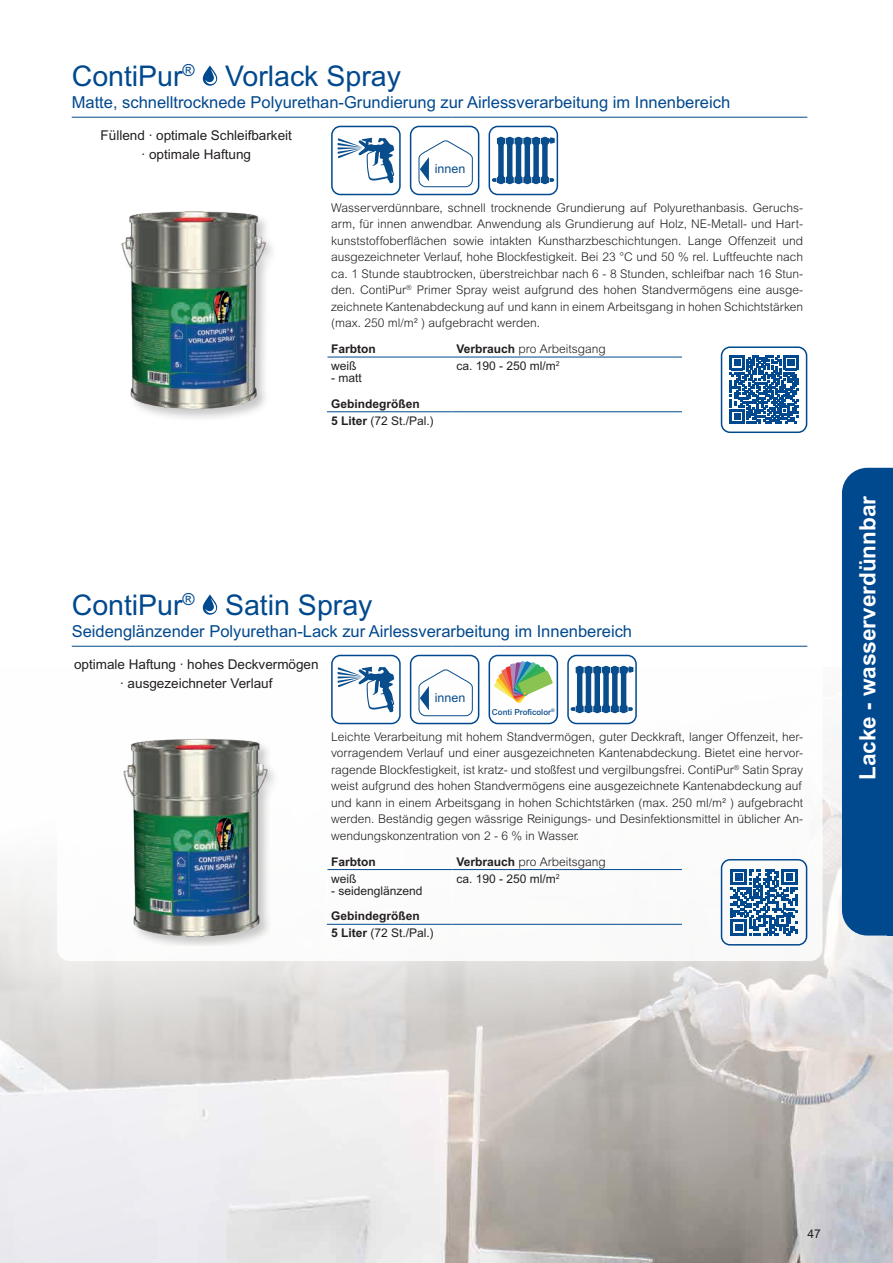
<style>
.page{position:relative;width:893px;height:1263px;background:#fff}
.page>*{position:absolute;margin:0;border:0;box-sizing:border-box;transform-origin:0 0}
.Produktname_Lack{font:28.5px "Arial MT Std";color:#01498e}
.t1{font:700 22.5px "Arial MT Std";color:#fff}
.Schlagsatz_Lack{font:16.5px "Arial MT Std";color:#01498e}
.Bullets{font:13.5px/19.5px "Arial MT Std";color:#231f20;text-align:center}
.t2{font:12.45px "Arial MT Std";color:#094d8c}
.Eigenschatften{font:300 12px/16.5px "Arial MT Std";color:#231f20;text-align:justify}
.Tabelle{font:12px "Arial MT Std";color:#231f20}
.Tabelle-2{font:300 12px "Arial MT Std";color:#231f20}
.Tabelle-3{font:700 12px "Arial MT Std";color:#231f20}
.t3{font:500 8.25px "Arial MT Std";color:#094d8c}
.s1{font-weight:700}
</style>
<div class="page">
<img style="left:0;top:935px;width:893px;height:328px">
<div style="left:0;top:0;width:886px;height:1025px;background:#fff;opacity:.75"></div>
<div style="left:57px;top:33px;width:765px;height:928px;background:#fff;border-radius:13px"></div>
<hr style="left:72px;top:646px;width:255px;height:1px;background:#01498e">
<hr style="left:327px;top:646px;width:125px;height:1px;background:#01498e">
<hr style="left:452px;top:646px;width:230px;height:1px;background:#01498e">
<hr style="left:682px;top:646px;width:125px;height:1px;background:#01498e">
<hr style="left:327px;top:869px;width:125px;height:1px;background:#01498e">
<hr style="left:452px;top:869px;width:230px;height:1px;background:#01498e">
<hr style="left:327px;top:924px;width:125px;height:1px;background:#01498e">
<hr style="left:452px;top:924px;width:230px;height:1px;background:#01498e">
<svg style="left:202px;top:594px;width:15px;height:21px"></svg>
<img style="left:123px;top:738px;width:152px;height:204px">
<svg style="left:337px;top:667px;width:57px;height:45px"></svg>
<div style="left:331px;top:655px;width:70px;height:69px;border:2px solid #01498e;border-radius:9px"></div>
<svg style="left:418px;top:669px;width:55px;height:47px"></svg>
<div style="left:410px;top:655px;width:69px;height:69px;border:2px solid #01498e;border-radius:9px"></div>
<svg style="left:494px;top:661px;width:59px;height:42px"></svg>
<div style="left:489px;top:655px;width:69px;height:69px;border:2px solid #01498e;border-radius:9px"></div>
<svg style="left:571px;top:666px;width:62px;height:47px"></svg>
<div style="left:567px;top:655px;width:70px;height:69px;border:2px solid #01498e;border-radius:9px"></div>
<svg style="left:731px;top:869px;width:66px;height:66px"></svg>
<div style="left:721px;top:859px;width:86px;height:86px;border:2px solid #01498e;border-radius:9px"></div>
<hr style="left:72px;top:117px;width:255px;height:1px;background:#01498e">
<hr style="left:327px;top:117px;width:125px;height:1px;background:#01498e">
<hr style="left:452px;top:117px;width:230px;height:1px;background:#01498e">
<hr style="left:682px;top:117px;width:125px;height:1px;background:#01498e">
<hr style="left:327px;top:357px;width:125px;height:1px;background:#01498e">
<hr style="left:452px;top:357px;width:230px;height:1px;background:#01498e">
<hr style="left:327px;top:411px;width:125px;height:1px;background:#01498e">
<hr style="left:452px;top:411px;width:230px;height:1px;background:#01498e">
<svg style="left:202px;top:65px;width:15px;height:21px"></svg>
<div style="left:120px;top:210px;width:159px;height:213px;background:#231f20;opacity:.25"></div>
<img style="left:120px;top:210px;width:159px;height:203px">
<svg style="left:337px;top:138px;width:57px;height:45px"></svg>
<div style="left:331px;top:126px;width:70px;height:69px;border:2px solid #01498e;border-radius:9px"></div>
<svg style="left:418px;top:140px;width:55px;height:47px"></svg>
<div style="left:410px;top:126px;width:69px;height:69px;border:2px solid #01498e;border-radius:9px"></div>
<svg style="left:492px;top:137px;width:63px;height:47px"></svg>
<div style="left:489px;top:126px;width:69px;height:69px;border:2px solid #01498e;border-radius:9px"></div>
<svg style="left:730px;top:355px;width:68px;height:69px"></svg>
<div style="left:721px;top:346px;width:86px;height:87px;border:2px solid #01498e;border-radius:9px"></div>
<div style="left:842px;top:468px;width:51px;height:467px;background:#01498e"></div>
<p class="Produktname_Lack" style="left:72px;top:59px;width:331px">ContiPur<sup>®</sup> Vorlack Spray</p>
<p class="Schlagsatz_Lack" style="left:72px;top:93px;width:660px">Matte, schnelltrocknede Polyurethan-Grundierung zur Airlessverarbeitung im Innenbereich</p>
<p class="Bullets" style="left:101px;top:125px;width:193px">Füllend · optimale Schleifbarkeit · optimale Haftung</p>
<p class="t2" style="left:435px;top:161px;width:32px">innen</p>
<p class="Eigenschatften" style="left:331px;top:199px;width:473px">Wasserverdünnbare, schnell trocknende Grundierung auf Polyurethanbasis. Geruchs&shy;arm, für innen anwendbar. Anwendung als Grundierung auf Holz, NE-Metall- und Hart&shy;kunststoffoberflächen sowie intakten Kunstharzbeschichtungen. Lange Offenzeit und ausgezeichneter Verlauf, hohe Blockfestigkeit. Bei 23 °C und 50 % rel. Luftfeuchte nach ca. 1 Stunde staubtrocken, überstreichbar nach 6 - 8 Stunden, schleifbar nach 16 Stun&shy;den. ContiPur<sup>®</sup> Primer Spray weist aufgrund des hohen Standvermögens eine ausge&shy;zeichnete Kantenabdeckung auf und kann in einem Arbeitsgang in hohen Schichtstärken (max. 250 ml/m² ) aufgebracht werden.</p>
<p class="Tabelle-3" style="left:331px;top:342px;width:46px">Farbton</p>
<p class="Tabelle-2" style="left:457px;top:342px;width:151px"><span class="s1">Verbrauch</span> pro Arbeitsgang</p>
<p class="Tabelle" style="left:331px;top:359px;width:27px">weiß</p>
<p class="Tabelle" style="left:331px;top:371px;width:32px">- matt</p>
<p class="Tabelle" style="left:457px;top:359px;width:105px">ca. 190 - 250 ml/m<sup>2</sup></p>
<p class="Tabelle-3" style="left:331px;top:396px;width:90px">Gebindegrößen</p>
<p class="Tabelle" style="left:331px;top:414px;width:104px"><span class="s1">5 Liter</span> (72 St./Pal.)</p>
<p class="Produktname_Lack" style="left:72px;top:588px;width:302px">ContiPur<sup>®</sup> Satin Spray</p>
<p class="Schlagsatz_Lack" style="left:72px;top:622px;width:562px">Seidenglänzender Polyurethan-Lack zur Airlessverarbeitung im Innenbereich</p>
<p class="Bullets" style="left:74px;top:654px;width:246px">optimale Haftung · hohes Deckvermögen</p>
<p class="Bullets" style="left:120px;top:674px;width:154px">· ausgezeichneter Verlauf</p>
<p class="t2" style="left:435px;top:690px;width:32px">innen</p>
<p class="t3" style="left:492px;top:707px;width:64px">Conti Proficolor<sup>®</sup></p>
<p class="Eigenschatften" style="left:331px;top:728px;width:473px">Leichte Verarbeitung mit hohem Standvermögen, guter Deckkraft, langer Offenzeit, her&shy;vorragendem Verlauf und einer ausgezeichneten Kantenabdeckung. Bietet eine hervor&shy;ragende Blockfestigkeit, ist kratz- und stoßfest und vergilbungsfrei. ContiPur<sup>®</sup> Satin Spray weist aufgrund des hohen Standvermögens eine ausgezeichnete Kantenabdeckung auf und kann in einem Arbeitsgang in hohen Schichtstärken (max. 250 ml/m² ) aufgebracht werden. Beständig gegen wässrige Reinigungs- und Desinfektionsmittel in üblicher An&shy;wendungskonzentration von 2 - 6 % in Wasser.</p>
<p class="Tabelle-3" style="left:331px;top:854px;width:46px">Farbton</p>
<p class="Tabelle-2" style="left:457px;top:854px;width:151px"><span class="s1">Verbrauch</span> pro Arbeitsgang</p>
<p class="Tabelle" style="left:331px;top:871px;width:27px">weiß</p>
<p class="Tabelle" style="left:331px;top:883px;width:93px">- seidenglänzend</p>
<p class="Tabelle" style="left:457px;top:871px;width:105px">ca. 190 - 250 ml/m<sup>2</sup></p>
<p class="Tabelle-3" style="left:331px;top:909px;width:90px">Gebindegrößen</p>
<p class="Tabelle" style="left:331px;top:926px;width:104px"><span class="s1">5 Liter</span> (72 St./Pal.)</p>
<h2 class="t1" style="left:854px;top:780px;width:286px;rotate:-90deg">Lacke - wasserverdünnbar</h2>
<p class="Tabelle" style="left:808px;top:1226px;width:15px">47</p>
</div>
